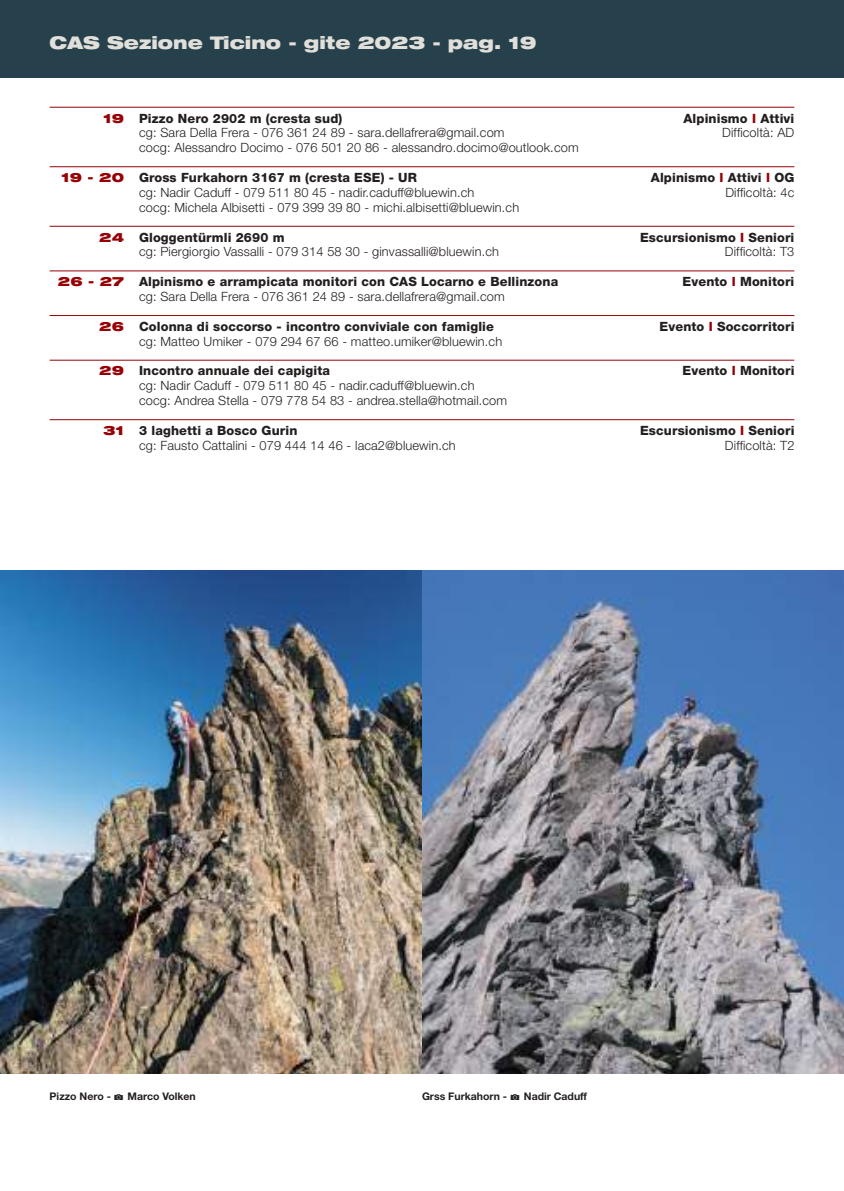
<style>
.page{position:relative;width:844px;height:1191px;background:#fff}
.page>*{position:absolute;margin:0;border:0;box-sizing:border-box;transform-origin:0 0}
.t1{font:900 expanded 17.5px "Helvetica Neue LT";color:#e1dfd9}
.t2{font:300 12.78px/14.9px "Helvetica Neue LT";letter-spacing:.01em;color:#241f1f}
.t3{font:800 12.78px "Helvetica Neue LT";letter-spacing:.01em;color:#241f1f}
.t4{font:700 10.5px "Helvetica Neue LT";color:#241f1f}
.s1{font-weight:900;font-stretch:expanded;color:#960106}
.s2{color:#960106}
.s3{font-family:"Communications P04";font-weight:400}
</style>
<div class="page">
<hr style="left:50px;top:107px;width:744px;height:1px;background:#960106">
<hr style="left:50px;top:166px;width:744px;height:1px;background:#960106">
<hr style="left:50px;top:226px;width:744px;height:1px;background:#960106">
<hr style="left:50px;top:270px;width:744px;height:1px;background:#960106">
<hr style="left:50px;top:315px;width:744px;height:1px;background:#960106">
<hr style="left:50px;top:360px;width:744px;height:1px;background:#960106">
<hr style="left:50px;top:419px;width:744px;height:1px;background:#960106">
<div style="left:0;top:0;width:843px;height:78px;background:#26404c"></div>
<img style="left:0;top:570px;width:422px;height:503px">
<svg style="left:422px;top:570px;width:421px;height:503px"></svg>
<h1 class="t1" style="left:50px;top:31px;width:488px">CAS Sezione Ticino - gite 2023 - pag. 19</h1>
<p class="t3" style="left:103px;top:110px;width:241px"><span class="s1">19</span> Pizzo Nero 2902 m (cresta sud)</p>
<p class="t3" style="left:683px;top:110px;width:112px">Alpinismo <span class="s2">I</span> Attivi</p>
<p class="t2" style="left:139px;top:125px;width:367px">cg: Sara Della Frera - 076 361 24 89 - sara.dellafrera@gmail.com</p>
<p class="t2" style="left:722px;top:125px;width:74px">Difficoltà: AD</p>
<p class="t2" style="left:139px;top:140px;width:441px">cocg: Alessandro Docimo - 076 501 20 86 - alessandro.docimo@outlook.com</p>
<p class="t3" style="left:61px;top:170px;width:357px"><span class="s1">19 - 20</span> Gross Furkahorn 3167 m (cresta ESE) - UR</p>
<p class="t3" style="left:650px;top:170px;width:145px">Alpinismo <span class="s2">I</span> Attivi <span class="s2">I</span> OG</p>
<p class="t2" style="left:139px;top:185px;width:337px">cg: Nadir Caduff - 079 511 80 45 - nadir.caduff@bluewin.ch</p>
<p class="t2" style="left:725px;top:185px;width:70px">Difficoltà: 4c</p>
<p class="t2" style="left:139px;top:199px;width:381px">cocg: Michela Albisetti - 079 399 39 80 - michi.albisetti@bluewin.ch</p>
<p class="t3" style="left:99px;top:229px;width:187px"><span class="s1">24</span> Gloggentürmli 2690 m</p>
<p class="t3" style="left:640px;top:229px;width:156px">Escursionismo <span class="s2">I</span> Seniori</p>
<p class="t2" style="left:139px;top:244px;width:361px">cg: Piergiorgio Vassalli - 079 314 58 30 - ginvassalli@bluewin.ch</p>
<p class="t2" style="left:724px;top:244px;width:71px">Difficoltà: T3</p>
<p class="t3" style="left:58px;top:274px;width:502px"><span class="s1">26 - 27</span> Alpinismo e arrampicata monitori con CAS Locarno e Bellinzona</p>
<p class="t3" style="left:682px;top:274px;width:113px">Evento <span class="s2">I</span> Monitori</p>
<p class="t2" style="left:139px;top:289px;width:367px">cg: Sara Della Frera - 076 361 24 89 - sara.dellafrera@gmail.com</p>
<p class="t3" style="left:99px;top:319px;width:396px"><span class="s1">26</span> Colonna di soccorso - incontro conviviale con famiglie</p>
<p class="t3" style="left:659px;top:319px;width:136px">Evento <span class="s2">I</span> Soccorritori</p>
<p class="t2" style="left:139px;top:333px;width:364px">cg: Matteo Umiker - 079 294 67 66 - matteo.umiker@bluewin.ch</p>
<p class="t3" style="left:99px;top:363px;width:232px"><span class="s1">29</span> Incontro annuale dei capigita</p>
<p class="t3" style="left:682px;top:363px;width:113px">Evento <span class="s2">I</span> Monitori</p>
<p class="t2" style="left:139px;top:378px;width:369px">cg: Nadir Caduff - 079 511 80 45 - nadir.caduff@bluewin.ch cocg: Andrea Stella - 079 778 54 83 - andrea.stella@hotmail.com</p>
<p class="t3" style="left:103px;top:423px;width:196px"><span class="s1">31</span> 3 laghetti a Bosco Gurin</p>
<p class="t3" style="left:640px;top:423px;width:156px">Escursionismo <span class="s2">I</span> Seniori</p>
<p class="t2" style="left:139px;top:437px;width:318px">cg: Fausto Cattalini - 079 444 14 46 - laca2@bluewin.ch</p>
<p class="t2" style="left:724px;top:437px;width:71px">Difficoltà: T2</p>
<p class="t4" style="left:50px;top:1089px;width:148px">Pizzo Nero - <span class="s3">1</span> Marco Volken</p>
<p class="t4" style="left:422px;top:1089px;width:166px">Grss Furkahorn - <span class="s3">1</span> Nadir Caduff</p>
</div>
